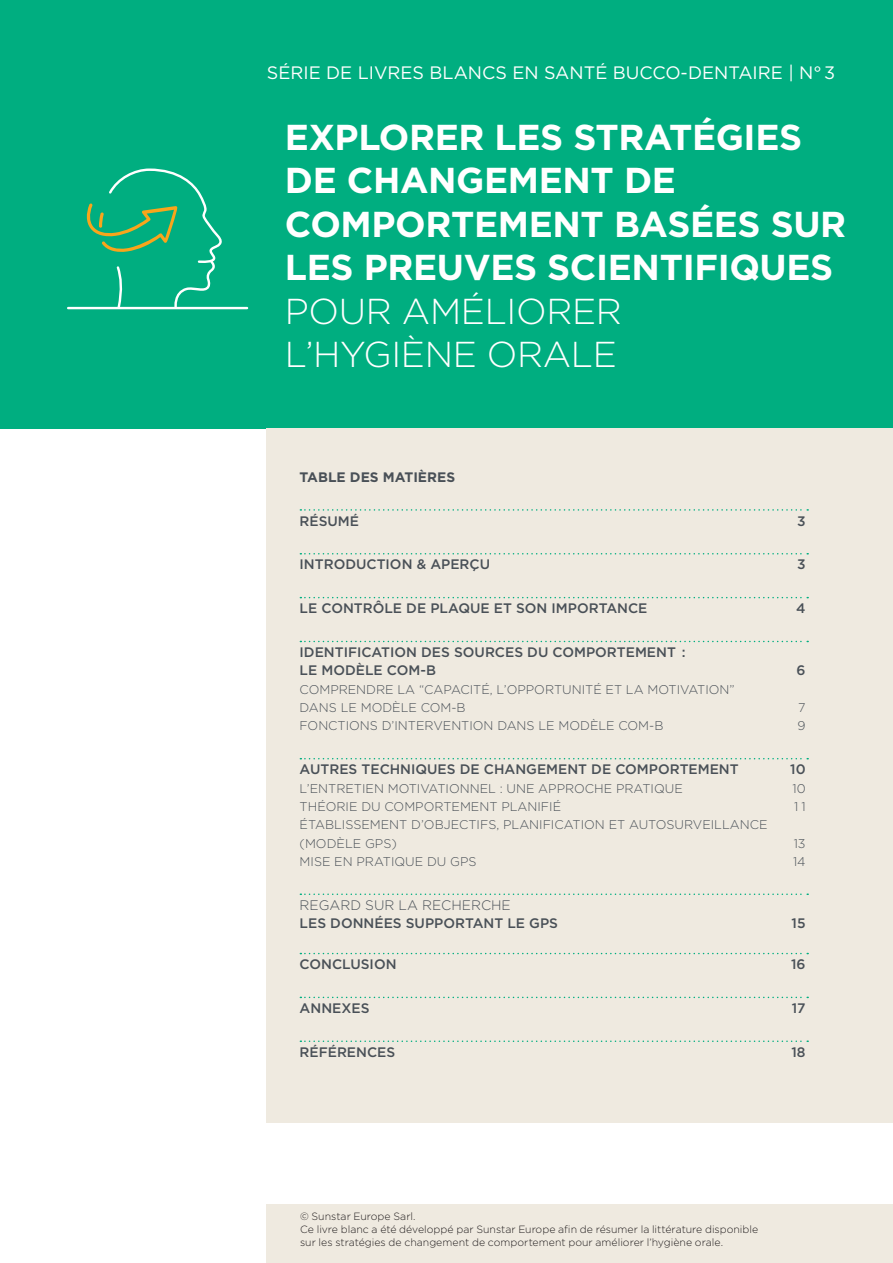
<style>
.page{position:relative;width:893px;height:1263px;background:#fff}
.page>*{position:absolute;margin:0;border:0;box-sizing:border-box;transform-origin:0 0}
.t1{font:700 36px/43.5px "Gotham";letter-spacing:-.01em;color:#fff}
.t2{font:300 36px/43.5px "Gotham";letter-spacing:-.01em;color:#fff}
.t3{font:18px "Gotham";color:#fff}
.t4{font:500 13.8px/18.3px "Gotham";color:#495057}
.t5{font:300 13.8px "Gotham";color:#495057}
.t6{font:700 13.8px "Gotham";color:#495057}
.t7{font:300 12.6px/18.3px "Gotham";color:#495057}
.t8{font:300 10.5px/12.6px "Gotham";color:#231f20}
</style>
<div class="page">
<div style="left:267px;top:1204px;width:626px;height:59px;background:#efeae0"></div>
<div style="left:0;top:0;width:893px;height:428px;background:#00ae80"></div>
<div style="left:267px;top:428px;width:626px;height:695px;background:#efeae0"></div>
<svg style="left:300px;top:509px;width:508px;height:2px"></svg>
<svg style="left:300px;top:553px;width:508px;height:1px"></svg>
<svg style="left:300px;top:597px;width:508px;height:1px"></svg>
<svg style="left:300px;top:641px;width:508px;height:1px"></svg>
<svg style="left:300px;top:758px;width:508px;height:1px"></svg>
<svg style="left:300px;top:893px;width:508px;height:2px"></svg>
<svg style="left:300px;top:953px;width:508px;height:1px"></svg>
<svg style="left:300px;top:997px;width:508px;height:1px"></svg>
<svg style="left:300px;top:1040px;width:508px;height:2px"></svg>
<hr style="left:68px;top:307px;width:179px;height:2px;background:#fff">
<svg style="left:87px;top:168px;width:138px;height:142px"></svg>
<h2 class="t3" style="left:267px;top:61px;width:570px">SÉRIE DE LIVRES BLANCS EN SANTÉ BUCCO-DENTAIRE | N° 3</h2>
<h1 class="t1" style="left:285px;top:115px;width:563px">EXPLORER LES STRATÉGIES<br>DE CHANGEMENT DE<br>COMPORTEMENT BASÉES SUR<br>LES PREUVES SCIENTIFIQUES</h1>
<h1 class="t2" style="left:285px;top:288px;width:338px">POUR AMÉLIORER<br>L’HYGIÈNE ORALE</h1>
<p class="t6" style="left:300px;top:468px;width:157px">TABLE DES MATIÈRES</p>
<p class="t4" style="left:300px;top:511px;width:61px">RÉSUMÉ</p>
<p class="t4" style="left:797px;top:511px;width:10px">3</p>
<p class="t4" style="left:300px;top:555px;width:192px">INTRODUCTION &amp; APERÇU</p>
<p class="t4" style="left:797px;top:555px;width:10px">3</p>
<p class="t4" style="left:300px;top:599px;width:349px">LE CONTRÔLE DE PLAQUE ET SON IMPORTANCE</p>
<p class="t4" style="left:796px;top:599px;width:11px">4</p>
<p class="t4" style="left:300px;top:643px;width:388px">IDENTIFICATION DES SOURCES DU COMPORTEMENT :<br>LE MODÈLE COM-B</p>
<p class="t4" style="left:797px;top:661px;width:11px">6</p>
<p class="t7" style="left:300px;top:680px;width:436px">COMPRENDRE LA “CAPACITÉ, L’OPPORTUNITÉ ET LA MOTIVATION”<br>DANS LE MODÈLE COM-B</p>
<p class="t7" style="left:798px;top:698px;width:9px">7</p>
<p class="t7" style="left:300px;top:716px;width:365px">FONCTIONS D’INTERVENTION DANS LE MODÈLE COM-B</p>
<p class="t7" style="left:797px;top:716px;width:10px">9</p>
<p class="t4" style="left:300px;top:760px;width:441px">AUTRES TECHNIQUES DE CHANGEMENT DE COMPORTEMENT</p>
<p class="t4" style="left:790px;top:760px;width:17px">10</p>
<p class="t7" style="left:300px;top:779px;width:385px">L’ENTRETIEN MOTIVATIONNEL : UNE APPROCHE PRATIQUE</p>
<p class="t7" style="left:792px;top:779px;width:15px">10</p>
<p class="t7" style="left:300px;top:797px;width:263px">THÉORIE DU COMPORTEMENT PLANIFIÉ</p>
<p class="t7" style="left:794px;top:797px;width:13px">1 1</p>
<p class="t7" style="left:300px;top:815px;width:469px">ÉTABLISSEMENT D’OBJECTIFS, PLANIFICATION ET AUTOSURVEILLANCE (MODÈLE GPS)</p>
<p class="t7" style="left:794px;top:834px;width:13px">13</p>
<p class="t7" style="left:300px;top:852px;width:179px">MISE EN PRATIQUE DU GPS</p>
<p class="t7" style="left:793px;top:852px;width:14px">14</p>
<p class="t5" style="left:300px;top:896px;width:213px">REGARD SUR LA RECHERCHE</p>
<p class="t4" style="left:300px;top:914px;width:260px">LES DONNÉES SUPPORTANT LE GPS</p>
<p class="t4" style="left:792px;top:914px;width:16px">15</p>
<p class="t4" style="left:300px;top:955px;width:98px">CONCLUSION</p>
<p class="t4" style="left:791px;top:955px;width:16px">16</p>
<p class="t4" style="left:300px;top:999px;width:71px">ANNEXES</p>
<p class="t4" style="left:792px;top:999px;width:15px">17</p>
<p class="t4" style="left:300px;top:1043px;width:97px">RÉFÉRENCES</p>
<p class="t4" style="left:791px;top:1043px;width:16px">18</p>
<p class="t8" style="left:300px;top:1210px;width:460px">© Sunstar Europe Sarl.<br>Ce livre blanc a été développé par Sunstar Europe afin de résumer la littérature disponible sur les stratégies de changement de comportement pour améliorer l’hygiène orale.</p>
</div>
